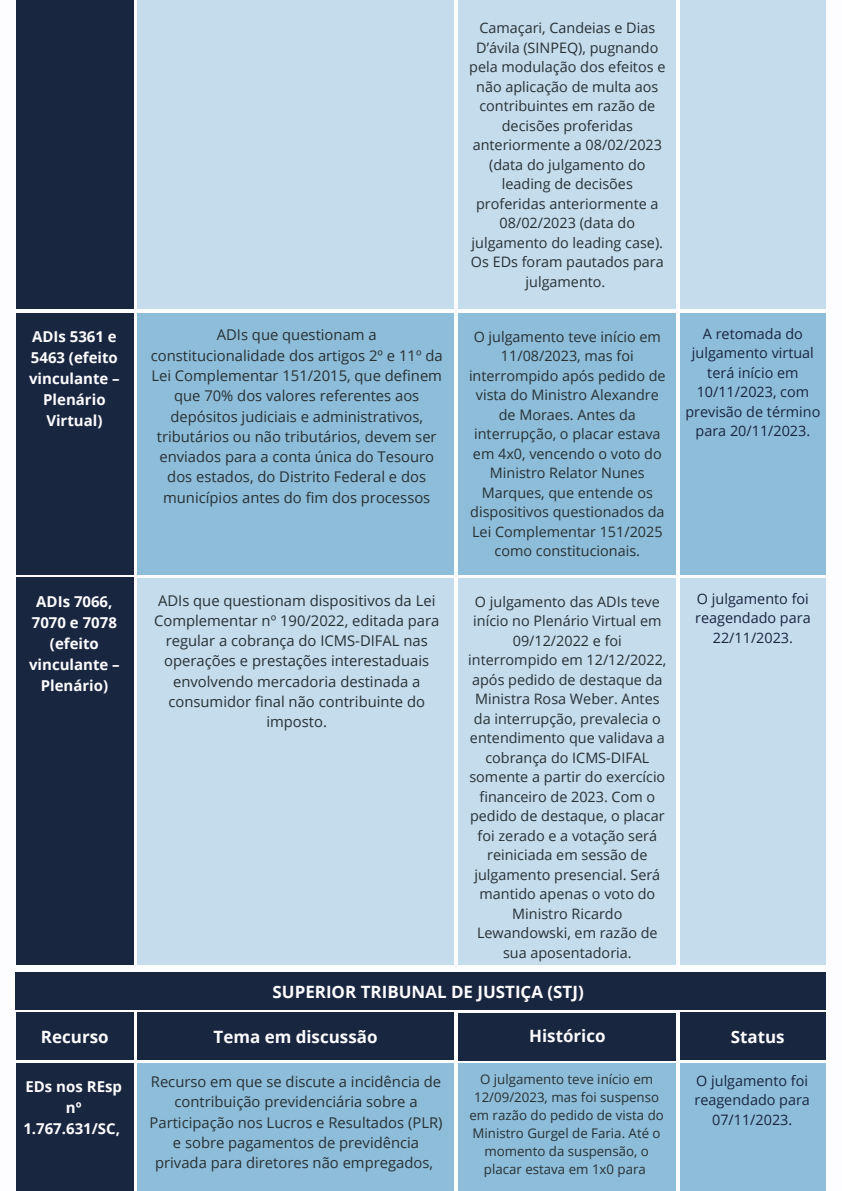
<style>
.page{position:relative;width:842px;height:1191px;background:#fff}
.page>*{position:absolute;margin:0;border:0;box-sizing:border-box;transform-origin:0 0}
.t1{font:700 17px "Open Sans";color:#fdfcff}
.t2{font:700 15px/21px "Open Sans";color:#fdfcff;text-align:center}
.t3{font:14.8px/20.2px "Open Sans";color:#273134;text-align:center}
.t4{font:14.4px/19.5px "Open Sans";color:#273134;text-align:center}
.t5{font:14.4px/19.5px "Open Sans";color:#192640;text-align:center}
.t6{font:13.3px/18px "Open Sans";color:#273134;text-align:center}
</style>
<div class="page">
<div style="left:16px;top:0;width:117px;height:309px;background:#192640"></div>
<div style="left:138px;top:0;width:316px;height:309px;background:#c5dcec"></div>
<div style="left:681px;top:0;width:145px;height:309px;background:#c5dcec"></div>
<div style="left:458px;top:0;width:218px;height:309px;background:#c5dcec"></div>
<div style="left:16px;top:313px;width:117px;height:261px;background:#192640"></div>
<div style="left:138px;top:313px;width:316px;height:261px;background:#8ebdd9"></div>
<div style="left:681px;top:313px;width:145px;height:261px;background:#8ebdd9"></div>
<div style="left:458px;top:313px;width:218px;height:261px;background:#8ebdd9"></div>
<div style="left:16px;top:578px;width:117px;height:386px;background:#192640"></div>
<div style="left:138px;top:578px;width:316px;height:386px;background:#c5dcec"></div>
<div style="left:681px;top:578px;width:145px;height:386px;background:#c5dcec"></div>
<div style="left:458px;top:578px;width:218px;height:386px;background:#c5dcec"></div>
<div style="left:16px;top:972px;width:810px;height:37px;background:#192640"></div>
<div style="left:16px;top:1012px;width:117px;height:47px;background:#192640"></div>
<div style="left:138px;top:1012px;width:316px;height:47px;background:#192640"></div>
<div style="left:681px;top:1012px;width:145px;height:47px;background:#192640"></div>
<div style="left:458px;top:1012px;width:218px;height:48px;background:#192640"></div>
<div style="left:16px;top:1063px;width:117px;height:127px;background:#192640"></div>
<div style="left:138px;top:1063px;width:316px;height:127px;background:#8ebdd9"></div>
<div style="left:681px;top:1063px;width:145px;height:127px;background:#8ebdd9"></div>
<div style="left:458px;top:1063px;width:218px;height:127px;background:#8ebdd9"></div>
<p class="t4" style="left:469px;top:18px;width:198px">Camaçari, Candeias e Dias<br>D’ávila (SINPEQ), pugnando pela modulação dos efeitos e não aplicação de multa aos contribuintes em razão de decisões proferidas anteriormente a 08/02/2023 (data do julgamento do leading de decisões proferidas anteriormente a<br>08/02/2023 (data do julgamento do leading case).<br>Os EDs foram pautados para julgamento.</p>
<p class="t2" style="left:29px;top:326px;width:92px">ADIs 5361 e<br>5463 (efeito vinculante –<br>Plenário<br>Virtual)</p>
<p class="t3" style="left:151px;top:324px;width:293px">ADIs que questionam a constitucionalidade dos artigos 2º e 11º da Lei Complementar 151/2015, que definem que 70% dos valores referentes aos depósitos judiciais e administrativos, tributários ou não tributários, devem ser enviados para a conta única do Tesouro dos estados, do Distrito Federal e dos municípios antes do fim dos processos</p>
<p class="t4" style="left:469px;top:326px;width:198px">O julgamento teve início em<br>11/08/2023, mas foi interrompido após pedido de vista do Ministro Alexandre de Moraes. Antes da interrupção, o placar estava em 4x0, vencendo o voto do<br>Ministro Relator Nunes<br>Marques, que entende os dispositivos questionados da<br>Lei Complementar 151/2025 como constitucionais.</p>
<p class="t5" style="left:685px;top:323px;width:137px">A retomada do julgamento virtual terá início em<br>10/11/2023, com previsão de término para 20/11/2023.</p>
<p class="t2" style="left:29px;top:591px;width:92px">ADIs 7066,<br>7070 e 7078 (efeito vinculante –<br>Plenário)</p>
<p class="t3" style="left:154px;top:589px;width:287px">ADIs que questionam dispositivos da Lei Complementar nº 190/2022, editada para regular a cobrança do ICMS-DIFAL nas operações e prestações interestaduais envolvendo mercadoria destinada a consumidor final não contribuinte do imposto.</p>
<p class="t4" style="left:468px;top:591px;width:200px">O julgamento das ADIs teve início no Plenário Virtual em<br>09/12/2022 e foi interrompido em 12/12/2022, após pedido de destaque da<br>Ministra Rosa Weber. Antes da interrupção, prevalecia o entendimento que validava a cobrança do ICMS-DIFAL somente a partir do exercício financeiro de 2023. Com o pedido de destaque, o placar foi zerado e a votação será reiniciada em sessão de julgamento presencial. Será mantido apenas o voto do<br>Ministro Ricardo<br>Lewandowski, em razão de sua aposentadoria.</p>
<p class="t5" style="left:695px;top:588px;width:117px">O julgamento foi reagendado para<br>22/11/2023.</p>
<p class="t1" style="left:273px;top:979px;width:313px">SUPERIOR TRIBUNAL DE JUSTIÇA (STJ)</p>
<p class="t1" style="left:41px;top:1024px;width:69px">Recurso</p>
<p class="t1" style="left:214px;top:1024px;width:165px">Tema em discussão</p>
<p class="t1" style="left:529px;top:1023px;width:78px">Histórico</p>
<p class="t1" style="left:731px;top:1024px;width:55px">Status</p>
<p class="t2" style="left:23px;top:1075px;width:100px">EDs nos REsp nº<br>1.767.631/SC,</p>
<p class="t3" style="left:150px;top:1071px;width:294px">Recurso em que se discute a incidência de contribuição previdenciária sobre a Participação nos Lucros e Resultados (PLR) e sobre pagamentos de previdência privada para diretores não empregados,</p>
<p class="t6" style="left:469px;top:1070px;width:196px">O julgamento teve início em<br>12/09/2023, mas foi suspenso em razão do pedido de vista do<br>Ministro Gurgel de Faria. Até o momento da suspensão, o placar estava em 1x0 para</p>
<p class="t5" style="left:694px;top:1070px;width:117px">O julgamento foi reagendado para<br>07/11/2023.</p>
</div>
